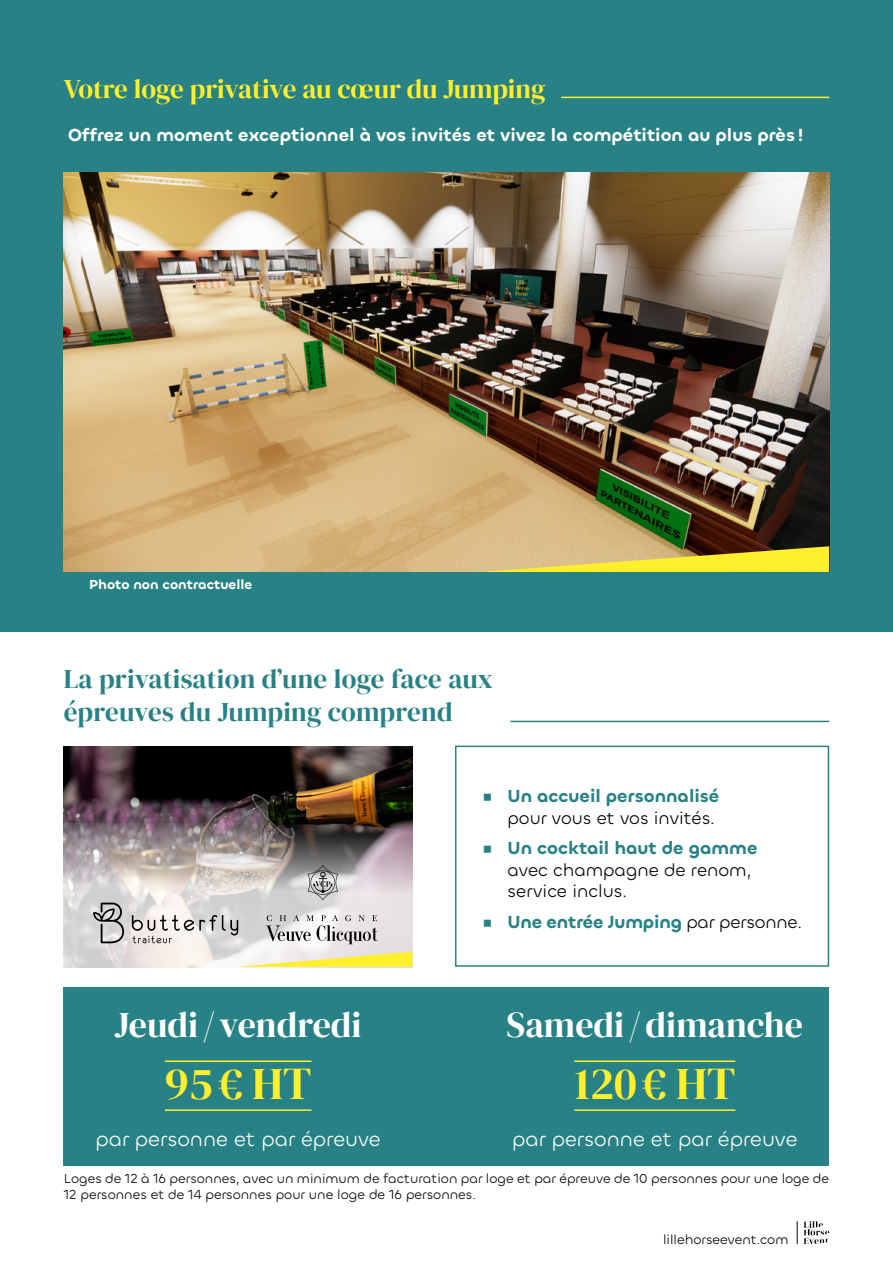
<style>
.page{position:relative;width:893px;height:1263px;background:#fff}
.page>*{position:absolute;margin:0;border:0;box-sizing:border-box;transform-origin:0 0}
.INTERTITRE{font:45px "DM Serif Display";color:#ffef2c}
.INTERTITRE-2{font:36px "DM Serif Display";color:#fff}
.descritpif_stand{font:27px/32.4px "DM Serif Display";letter-spacing:.01em;color:#288184}
.INTERTITRE-3{font:27px "DM Serif Display";color:#ffef2c}
.INTERTITRE-4{font:21px "Chillax";color:#fff}
.t1{font:600 18px/21.6px "Chillax";color:#288184;text-align:right}
.chapo{font:600 18px "Chillax";color:#fff}
.bullet__2{font:18px/21.6px "Chillax";color:#000}
.BULLET{font:13.5px/16.2px "Chillax";color:#000}
.offre_stand_1{font:600 13.5px "Chillax";color:#fff}
.s1{font-family:"Montserrat";font-weight:400}
.s2{font-weight:400;color:#000}
</style>
<div class="page">
<div style="left:0;top:0;width:893px;height:631px;background:#288184"></div>
<img style="left:64px;top:173px;width:765px;height:398px">
<svg style="left:804px;top:1221px;width:25px;height:23px"></svg>
<svg style="left:797px;top:1221px;width:1px;height:23px"></svg>
<img style="left:64px;top:746px;width:348px;height:77px">
<svg style="left:63px;top:823px;width:349px;height:144px;background:#bab2b2"></svg>
<svg style="left:237px;top:951px;width:175px;height:16px"></svg>
<hr style="left:561px;top:97px;width:268px;height:1px;background:#ffef2c">
<div style="left:64px;top:988px;width:765px;height:178px;background:#288184"></div>
<hr style="left:165px;top:1109px;width:146px;height:2px;background:#ffef2c">
<hr style="left:165px;top:1060px;width:146px;height:2px;background:#ffef2c">
<hr style="left:574px;top:1109px;width:161px;height:2px;background:#ffef2c">
<hr style="left:574px;top:1060px;width:161px;height:2px;background:#ffef2c">
<div style="left:455px;top:746px;width:374px;height:221px;border:2px solid #288184"></div>
<svg style="left:481px;top:546px;width:348px;height:26px;background:#ddc64f"></svg>
<hr style="left:510px;top:721px;width:319px;height:1px;background:#288184">
<svg style="left:93px;top:902px;width:31px;height:41px"></svg>
<svg style="left:132px;top:915px;width:106px;height:29px;background:#cbc7c5"></svg>
<svg style="left:262px;top:865px;width:121px;height:79px;background:#cbc8c9"></svg>
<p class="INTERTITRE-3" style="left:64px;top:73px;width:483px">Votre loge privative au cœur du Jumping</p>
<p class="chapo" style="left:68px;top:124px;width:737px">Offrez un moment exceptionnel à vos invités et vivez la compétition au plus près!</p>
<p class="offre_stand_1" style="left:89px;top:576px;width:165px">Photo non contractuelle</p>
<p class="descritpif_stand" style="left:64px;top:663px;width:431px">La privatisation d’une loge face aux épreuves du Jumping comprend</p>
<p class="INTERTITRE-2" style="left:115px;top:1004px;width:249px">Jeudi/vendredi</p>
<p class="INTERTITRE" style="left:165px;top:1058px;width:148px">95€ HT</p>
<p class="INTERTITRE-4" style="left:95px;top:1126px;width:287px">par personne et par épreuve</p>
<p class="t1" style="left:482px;top:786px;width:239px"><span class="s1">■</span> Un accueil personnalisé <span class="s2">pour vous et vos invités.</span></p>
<p class="t1" style="left:482px;top:837px;width:277px"><span class="s1">■</span> Un cocktail haut de gamme</p>
<p class="bullet__2" style="left:507px;top:859px;width:245px">avec champagne de renom, service inclus.</p>
<p class="t1" style="left:482px;top:911px;width:322px"><span class="s1">■</span> Une entrée Jumping <span class="s2">par personne.</span></p>
<p class="INTERTITRE-2" style="left:507px;top:1004px;width:298px">Samedi/dimanche</p>
<p class="INTERTITRE" style="left:574px;top:1058px;width:162px">120€ HT</p>
<p class="INTERTITRE-4" style="left:512px;top:1126px;width:287px">par personne et par épreuve</p>
<p class="BULLET" style="left:64px;top:1170px;width:767px">Loges de 12 à 16 personnes, avec un minimum de facturation par loge et par épreuve de 10 personnes pour une loge de<br>12 personnes et de 14 personnes pour une loge de 16 personnes.</p>
<p class="BULLET" style="left:663px;top:1231px;width:127px">lillehorseevent.com</p>
</div>
